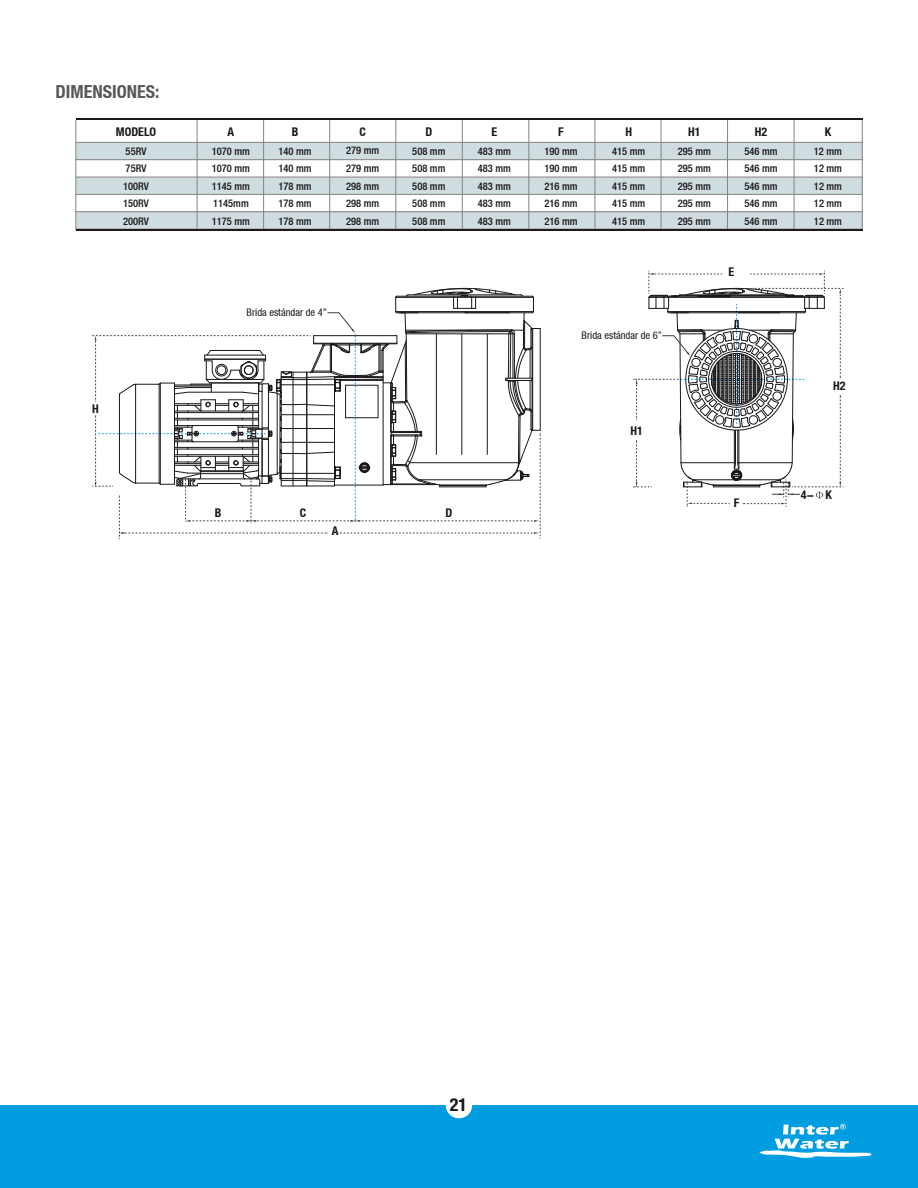
<style>
.page{position:relative;width:918px;height:1188px;background:#fff}
.page>*{position:absolute;margin:0;border:0;box-sizing:border-box;transform-origin:0 0}
.t1{font:700 condensed 18px "Helvetica Neue LT";color:#57585a}
.t2{font:700 condensed 18px "Helvetica Neue LT";color:#1a171b}
.t3{font:700 condensed 12px "Helvetica Neue LT";color:#1a171b}
.t4{font:500 condensed 10.5px/17.5px "Helvetica Neue LT";color:#1a171b}
.t5{font:condensed 10.5px "Helvetica Neue LT";color:#1a171b}
</style>
<div class="page">
<div style="left:0;top:1105px;width:918px;height:83px;background:#009ee0"></div>
<div style="left:446px;top:1092px;width:26px;height:26px;background:#fff;border-radius:50%"></div>
<svg style="left:759px;top:1124px;width:112px;height:34px"></svg>
<svg style="left:75px;top:119px;width:788px;height:112px"></svg>
<hr style="left:76px;top:142px;width:786px;height:1px;background:#868282">
<hr style="left:76px;top:118px;width:786px;height:2px;background:#201b17">
<hr style="left:76px;top:159px;width:786px;height:1px;background:#868282">
<hr style="left:76px;top:177px;width:786px;height:1px;background:#868282">
<hr style="left:76px;top:194px;width:786px;height:1px;background:#868282">
<hr style="left:76px;top:211px;width:786px;height:1px;background:#868282">
<hr style="left:76px;top:229px;width:786px;height:2px;background:#201b17">
<svg style="left:633px;top:271px;width:211px;height:236px"></svg>
<svg style="left:92px;top:288px;width:449px;height:251px"></svg>
<hr style="left:280px;top:394px;width:1px;height:79px;background:#1a171b">
<h1 class="t1" style="left:55px;top:81px;width:105px">DIMENSIONES:</h1>
<p class="t3" style="left:116px;top:124px;width:42px">MODELO</p>
<p class="t3" style="left:228px;top:124px;width:8px">A</p>
<p class="t3" style="left:292px;top:124px;width:8px">B</p>
<p class="t4" style="left:212px;top:142px;width:40px">1070 mm</p>
<p class="t4" style="left:212px;top:177px;width:40px">1145 mm</p>
<p class="t4" style="left:212px;top:212px;width:40px">1175 mm</p>
<p class="t3" style="left:360px;top:124px;width:8px">C</p>
<p class="t3" style="left:425px;top:124px;width:8px">D</p>
<p class="t3" style="left:491px;top:125px;width:7px">E</p>
<p class="t3" style="left:558px;top:125px;width:7px">F</p>
<p class="t3" style="left:625px;top:125px;width:8px">H</p>
<p class="t3" style="left:688px;top:125px;width:14px">H1</p>
<p class="t3" style="left:755px;top:125px;width:14px">H2</p>
<p class="t3" style="left:825px;top:125px;width:8px">K</p>
<p class="t4" style="left:346px;top:142px;width:35px">279 mm</p>
<p class="t4" style="left:346px;top:177px;width:35px">298 mm</p>
<p class="t4" style="left:346px;top:212px;width:35px">298 mm</p>
<p class="t4" style="left:123px;top:142px;width:27px">55RV<br>75RV<br>100RV<br>150RV<br>200RV</p>
<p class="t4" style="left:279px;top:142px;width:35px">140 mm</p>
<p class="t4" style="left:412px;top:142px;width:35px">508 mm</p>
<p class="t4" style="left:412px;top:177px;width:35px">508 mm</p>
<p class="t4" style="left:412px;top:212px;width:35px">508 mm</p>
<p class="t4" style="left:478px;top:142px;width:35px">483 mm</p>
<p class="t4" style="left:478px;top:177px;width:35px">483 mm</p>
<p class="t4" style="left:478px;top:212px;width:35px">483 mm</p>
<p class="t4" style="left:545px;top:142px;width:35px">190 mm</p>
<p class="t4" style="left:545px;top:177px;width:35px">216 mm</p>
<p class="t4" style="left:545px;top:212px;width:35px">216 mm</p>
<p class="t4" style="left:612px;top:142px;width:35px">415 mm</p>
<p class="t4" style="left:612px;top:177px;width:35px">415 mm</p>
<p class="t4" style="left:612px;top:212px;width:35px">415 mm</p>
<p class="t4" style="left:678px;top:142px;width:35px">295 mm</p>
<p class="t4" style="left:678px;top:177px;width:35px">295 mm</p>
<p class="t4" style="left:678px;top:212px;width:35px">295 mm</p>
<p class="t4" style="left:745px;top:142px;width:35px">546 mm</p>
<p class="t4" style="left:745px;top:177px;width:35px">546 mm</p>
<p class="t4" style="left:745px;top:212px;width:35px">546 mm</p>
<p class="t4" style="left:814px;top:142px;width:30px">12 mm</p>
<p class="t4" style="left:212px;top:160px;width:40px">1070 mm</p>
<p class="t4" style="left:279px;top:160px;width:35px">140 mm</p>
<p class="t4" style="left:346px;top:160px;width:35px">279 mm</p>
<p class="t4" style="left:412px;top:160px;width:35px">508 mm</p>
<p class="t4" style="left:478px;top:160px;width:35px">483 mm</p>
<p class="t4" style="left:545px;top:160px;width:35px">190 mm</p>
<p class="t4" style="left:612px;top:160px;width:35px">415 mm</p>
<p class="t4" style="left:678px;top:160px;width:35px">295 mm</p>
<p class="t4" style="left:745px;top:160px;width:35px">546 mm</p>
<p class="t4" style="left:814px;top:160px;width:30px">12 mm<br>12 mm</p>
<p class="t4" style="left:814px;top:212px;width:30px">12 mm</p>
<p class="t4" style="left:279px;top:177px;width:35px">178 mm</p>
<p class="t4" style="left:279px;top:212px;width:35px">178 mm</p>
<p class="t4" style="left:213px;top:195px;width:37px">1145mm</p>
<p class="t4" style="left:279px;top:195px;width:35px">178 mm</p>
<p class="t4" style="left:346px;top:195px;width:35px">298 mm</p>
<p class="t4" style="left:412px;top:195px;width:35px">508 mm</p>
<p class="t4" style="left:478px;top:195px;width:35px">483 mm</p>
<p class="t4" style="left:545px;top:195px;width:35px">216 mm</p>
<p class="t4" style="left:612px;top:195px;width:35px">415 mm</p>
<p class="t4" style="left:678px;top:195px;width:35px">295 mm</p>
<p class="t4" style="left:745px;top:195px;width:35px">546 mm</p>
<p class="t4" style="left:814px;top:195px;width:30px">12 mm</p>
<p class="t3" style="left:92px;top:401px;width:8px">H</p>
<p class="t5" style="left:247px;top:307px;width:82px">Brida estándar de 4”</p>
<p class="t3" style="left:215px;top:506px;width:8px">B</p>
<p class="t3" style="left:300px;top:506px;width:8px">C</p>
<p class="t3" style="left:446px;top:506px;width:8px">D</p>
<p class="t3" style="left:332px;top:524px;width:8px">A</p>
<p class="t5" style="left:582px;top:329px;width:82px">Brida estándar de 6”</p>
<p class="t3" style="left:630px;top:424px;width:14px">H1</p>
<p class="t3" style="left:729px;top:265px;width:7px">E</p>
<p class="t3" style="left:734px;top:495px;width:7px">F</p>
<p class="t3" style="left:833px;top:379px;width:14px">H2</p>
<p class="t3" style="left:801px;top:487px;width:32px">4- K</p>
<h1 class="t2" style="left:450px;top:1094px;width:19px">21</h1>
</div>
